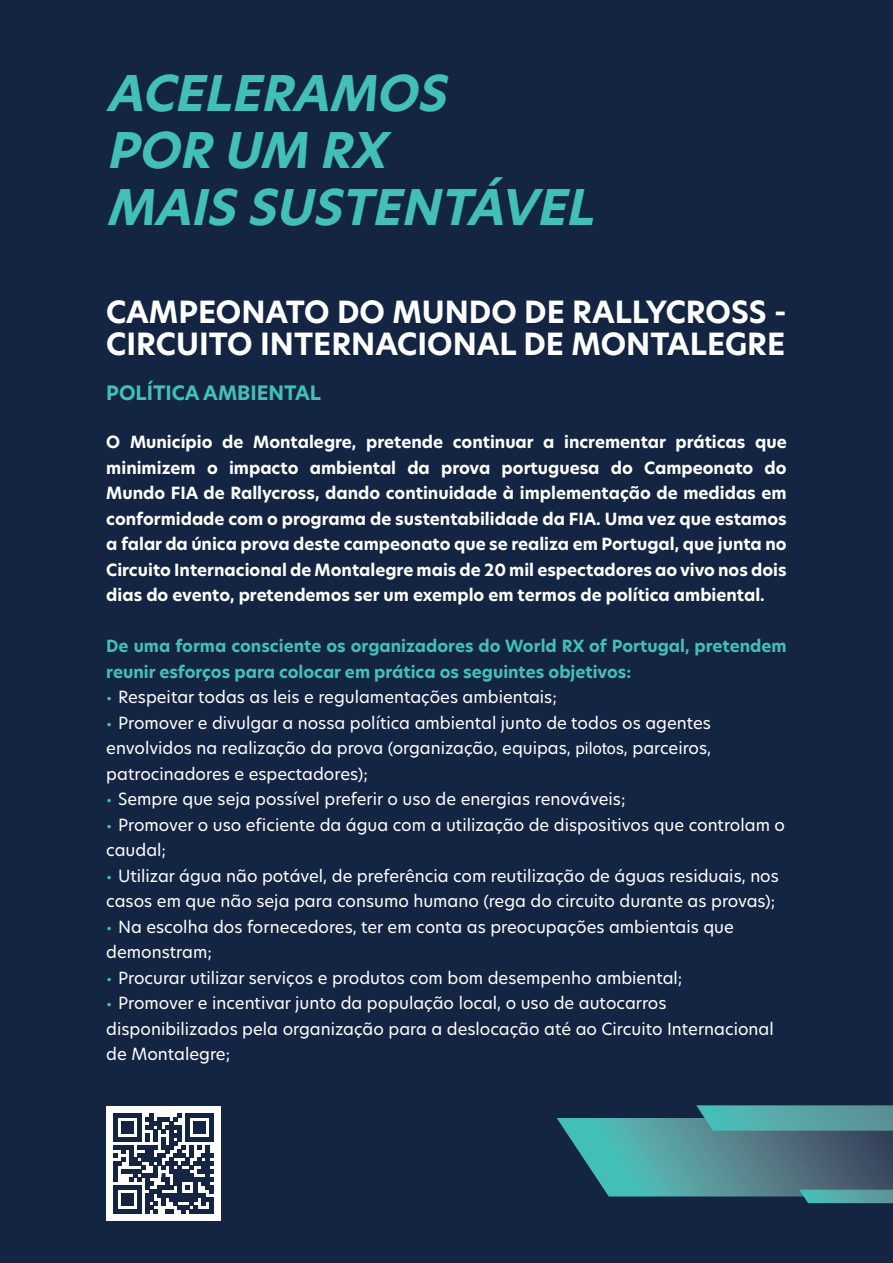
<style>
.page{position:relative;width:893px;height:1263px;background:#142544}
.page>*{position:absolute;margin:0;border:0;box-sizing:border-box;transform-origin:0 0}
.t1{font:italic 700 48.3px/57px "Hero New";color:#42c0b8}
.t2{font:700 30px/32.4px "Hero New";color:#fff}
.t3{font:700 19.5px "Hero New";color:#42c0b8}
.t4{font:16.5px/25.5px "Hero New";color:#fff}
.t5{font:700 16.5px/25.5px "Hero New";color:#fff;text-align:justify}
.t6{font:700 16.5px/25.5px "Hero New";color:#42c0b8}
.s1{color:#42c0b8}
.s2{font-family:"Acumin Variable Concept"}
</style>
<div class="page">
<svg style="left:557px;top:1105px;width:336px;height:98px"></svg>
<div style="left:106px;top:1106px;width:115px;height:114px;background:#fff"></div>
<svg style="left:113px;top:1113px;width:101px;height:100px"></svg>
<h1 class="t1" style="left:106px;top:65px;width:502px">ACELERAMOS<br>POR UM RX<br>MAIS SUSTENTÁVEL</h1>
<h2 class="t2" style="left:106px;top:296px;width:682px">CAMPEONATO DO MUNDO DE RALLYCROSS -<br>CIRCUITO INTERNACIONAL DE MONTALEGRE</h2>
<p class="t3" style="left:106px;top:380px;width:216px">POLÍTICA AMBIENTAL</p>
<p class="t5" style="left:106px;top:429px;width:682px">O Município de Montalegre, pretende continuar a incrementar práticas que minimizem o impacto ambiental da prova portuguesa do Campeonato do Mundo FIA de Rallycross, dando continuidade à implementação de medidas em conformidade com o programa de sustentabilidade da FIA. Uma vez que estamos a falar da única prova deste campeonato que se realiza em Portugal, que junta no Circuito Internacional de Montalegre mais de 20 mil espectadores ao vivo nos dois dias do evento, pretendemos ser um exemplo em termos de política ambiental.</p>
<p class="t6" style="left:106px;top:633px;width:682px">De uma forma consciente os organizadores do World RX of Portugal, pretendem reunir esforços para colocar em prática os seguintes objetivos:</p>
<p class="t4" style="left:106px;top:684px;width:452px"><span class="s1">•</span> Respeitar todas as leis e regulamentações ambientais;</p>
<p class="t4" style="left:106px;top:710px;width:606px;text-align:justify"><span class="s1">•</span> Promover e divulgar a nossa política ambiental junto de todos os agentes envolvidos na realização da prova (organização, equipas, <span class="s2">pilotos</span>, parceiros, patrocinadores e espectadores);</p>
<p class="t4" style="left:106px;top:786px;width:521px"><span class="s1">•</span> Sempre que seja possível preferir o uso de energias renováveis;</p>
<p class="t4" style="left:106px;top:812px;width:680px"><span class="s1">•</span> Promover o uso eficiente da água com a utilização de dispositivos que controlam o caudal;</p>
<p class="t4" style="left:106px;top:863px;width:674px"><span class="s1">•</span> Utilizar água não potável, de preferência com reutilização de águas residuais, nos casos em que não seja para consumo humano (rega do circuito durante as provas);</p>
<p class="t4" style="left:106px;top:914px;width:629px"><span class="s1">•</span> Na escolha dos fornecedores, ter em conta as preocupações ambientais que demonstram;</p>
<p class="t4" style="left:106px;top:965px;width:578px"><span class="s1">•</span> Procurar utilizar serviços e produtos com bom desempenho ambiental;</p>
<p class="t4" style="left:106px;top:990px;width:669px"><span class="s1">•</span> Promover e incentivar junto da população local, o uso de autocarros disponibilizados pela organização para a deslocação até ao Circuito Internacional de Montalegre;</p>
</div>
